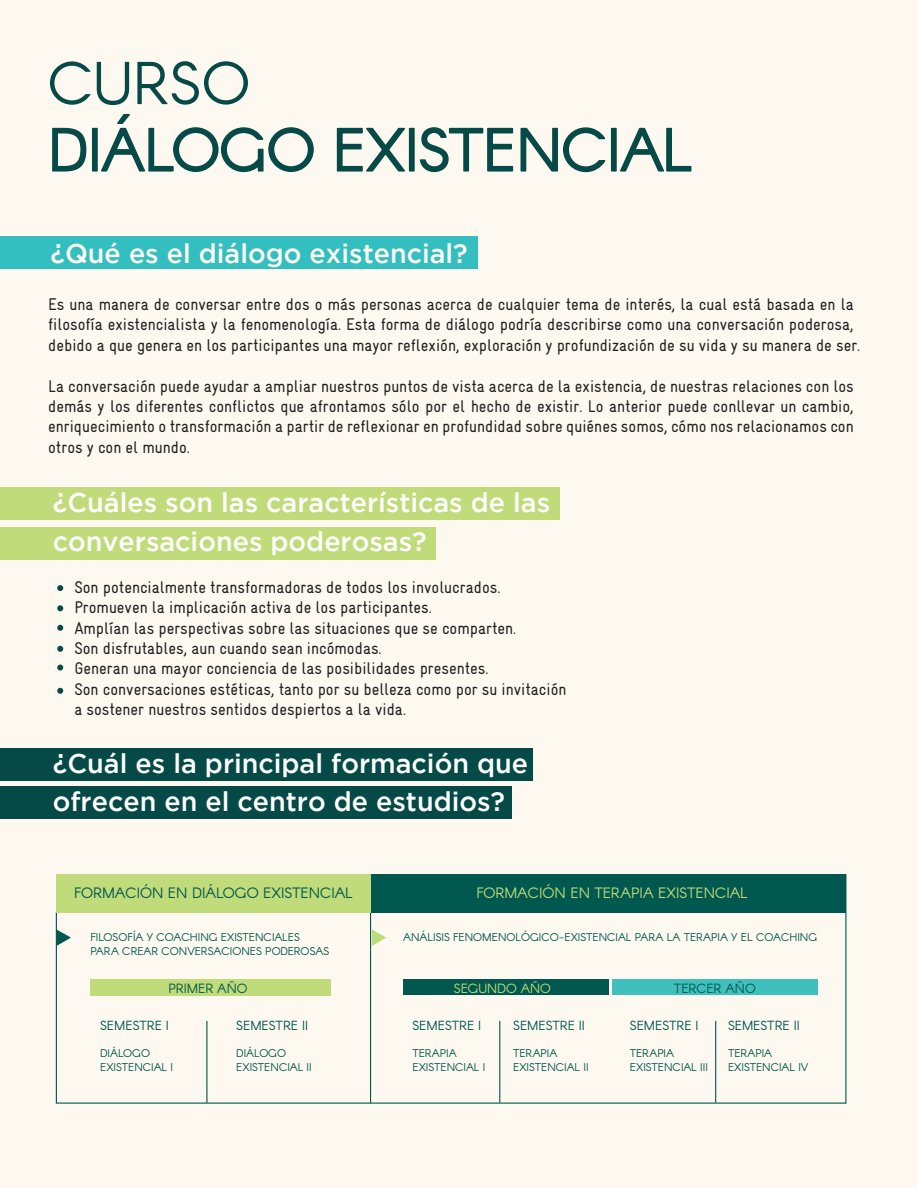
<style>
.page{position:relative;width:918px;height:1188px;background:#fef9f0}
.page>*{position:absolute;margin:0;border:0;box-sizing:border-box;transform-origin:0 0}
.t1{font:59.1px/66.8px "Arcon";color:#064a48}
.t2{font:500 27px/38.1px "Gotham";color:#fff}
.t3{font:500 27px "Gotham";color:#fef9f0}
.t4{font:16.95px/20.4px "Gravur Condensed";color:#231f20}
.t5{font:14.7px "Arcon";color:#c0db7a}
.t6{font:14.7px "Arcon";color:#00584e}
.t7{font:13.05px "Arcon";color:#00584e}
.t8{font:13.05px "Arcon";color:#c0db7a}
.t9{font:12.9px "Arcon";color:#00584e}
.t10{font:10.95px/13.2px "Arcon";color:#00584e}
</style>
<div class="page">
<div style="left:0;top:236px;width:477px;height:33px;background:#33bfc0"></div>
<svg style="left:52px;top:127px;width:35px;height:45px"></svg>
<div style="left:92px;top:128px;width:6px;height:44px;border:2px solid #064a48"></div>
<svg style="left:101px;top:113px;width:213px;height:60px"></svg>
<svg style="left:336px;top:127px;width:69px;height:45px"></svg>
<div style="left:409px;top:128px;width:6px;height:44px;border:2px solid #064a48"></div>
<svg style="left:419px;top:127px;width:95px;height:46px"></svg>
<svg style="left:520px;top:127px;width:86px;height:46px"></svg>
<div style="left:611px;top:128px;width:6px;height:44px;border:2px solid #064a48"></div>
<svg style="left:620px;top:127px;width:72px;height:45px"></svg>
<div style="left:0;top:748px;width:533px;height:32px;background:#064a48"></div>
<div style="left:0;top:786px;width:511px;height:33px;background:#064a48"></div>
<div style="left:0;top:488px;width:559px;height:32px;background:#c0db7a"></div>
<div style="left:0;top:527px;width:435px;height:32px;background:#c0db7a"></div>
<svg style="left:57px;top:585px;width:6px;height:6px"></svg>
<svg style="left:57px;top:605px;width:6px;height:6px"></svg>
<svg style="left:57px;top:625px;width:6px;height:6px"></svg>
<svg style="left:57px;top:646px;width:6px;height:6px"></svg>
<svg style="left:57px;top:665px;width:6px;height:6px"></svg>
<svg style="left:57px;top:688px;width:6px;height:6px"></svg>
<svg style="left:55px;top:874px;width:792px;height:230px"></svg>
<div style="left:56px;top:874px;width:314px;height:38px;background:#c0db7a"></div>
<h1 class="t1" style="left:48px;top:54px;width:646px">CURSO<br>DIÁLOGO EXISTENCIAL</h1>
<h2 class="t3" style="left:50px;top:238px;width:419px">¿Qué es el diálogo existencial?</h2>
<p class="t4" style="left:48px;top:294px;width:814px">Es una manera de conversar entre dos o más personas acerca de cualquier tema de interés, la cual está basada en la filosofía existencialista y la fenomenología. Esta forma de diálogo podría describirse como una conversación poderosa, debido a que genera en los participantes una mayor reflexión, exploración y profundización de su vida y su manera de ser.</p>
<p class="t4" style="left:48px;top:376px;width:807px;text-align:justify">La conversación puede ayudar a ampliar nuestros puntos de vista acerca de la existencia, de nuestras relaciones con los demás y los diferentes conflictos que afrontamos sólo por el hecho de existir. Lo anterior puede conllevar un cambio, enriquecimiento o transformación a partir de reflexionar en profundidad sobre quiénes somos, cómo nos relacionamos con otros y con el mundo.</p>
<h2 class="t2" style="left:53px;top:483px;width:499px">¿Cuáles son las características de las conversaciones poderosas?</h2>
<p class="t4" style="left:74px;top:577px;width:494px">Son potencialmente transformadoras de todos los involucrados.<br>Promueven la implicación activa de los participantes.<br>Amplían las perspectivas sobre las situaciones que se comparten.<br>Son disfrutables, aun cuando sean incómodas.<br>Generan una mayor conciencia de las posibilidades presentes.<br>Son conversaciones estéticas, tanto por su belleza como por su invitación a sostener nuestros sentidos despiertos a la vida.</p>
<h2 class="t2" style="left:53px;top:743px;width:477px">¿Cuál es la principal formación que ofrecen en el centro de estudios?</h2>
<p class="t6" style="left:74px;top:884px;width:280px">FORMACIÓN EN DIÁLOGO EXISTENCIAL</p>
<p class="t10" style="left:90px;top:932px;width:240px">FILOSOFÍA Y COACHING EXISTENCIALES<br>PARA CREAR CONVERSACIONES PODEROSAS</p>
<p class="t5" style="left:476px;top:884px;width:273px">FORMACIÓN EN TERAPIA EXISTENCIAL</p>
<p class="t10" style="left:403px;top:932px;width:416px">ANÁLISIS FENOMENOLÓGICO-EXISTENCIAL PARA LA TERAPIA Y EL COACHING</p>
<p class="t7" style="left:168px;top:980px;width:81px">PRIMER AÑO</p>
<p class="t8" style="left:454px;top:980px;width:99px">SEGUNDO AÑO</p>
<p class="t7" style="left:674px;top:980px;width:83px">TERCER AÑO</p>
<p class="t9" style="left:100px;top:1018px;width:70px">SEMESTRE I</p>
<p class="t9" style="left:236px;top:1018px;width:73px">SEMESTRE II</p>
<p class="t10" style="left:100px;top:1048px;width:74px">DIÁLOGO<br>EXISTENCIAL I</p>
<p class="t10" style="left:236px;top:1048px;width:77px">DIÁLOGO<br>EXISTENCIAL II</p>
<p class="t9" style="left:412px;top:1018px;width:70px">SEMESTRE I</p>
<p class="t9" style="left:513px;top:1018px;width:73px">SEMESTRE II</p>
<p class="t10" style="left:412px;top:1048px;width:74px">TERAPIA<br>EXISTENCIAL I</p>
<p class="t10" style="left:513px;top:1048px;width:77px">TERAPIA<br>EXISTENCIAL II</p>
<p class="t9" style="left:630px;top:1018px;width:70px">SEMESTRE I</p>
<p class="t9" style="left:728px;top:1018px;width:73px">SEMESTRE II</p>
<p class="t10" style="left:630px;top:1048px;width:80px">TERAPIA<br>EXISTENCIAL III</p>
<p class="t10" style="left:728px;top:1048px;width:82px">TERAPIA<br>EXISTENCIAL IV</p>
</div>
